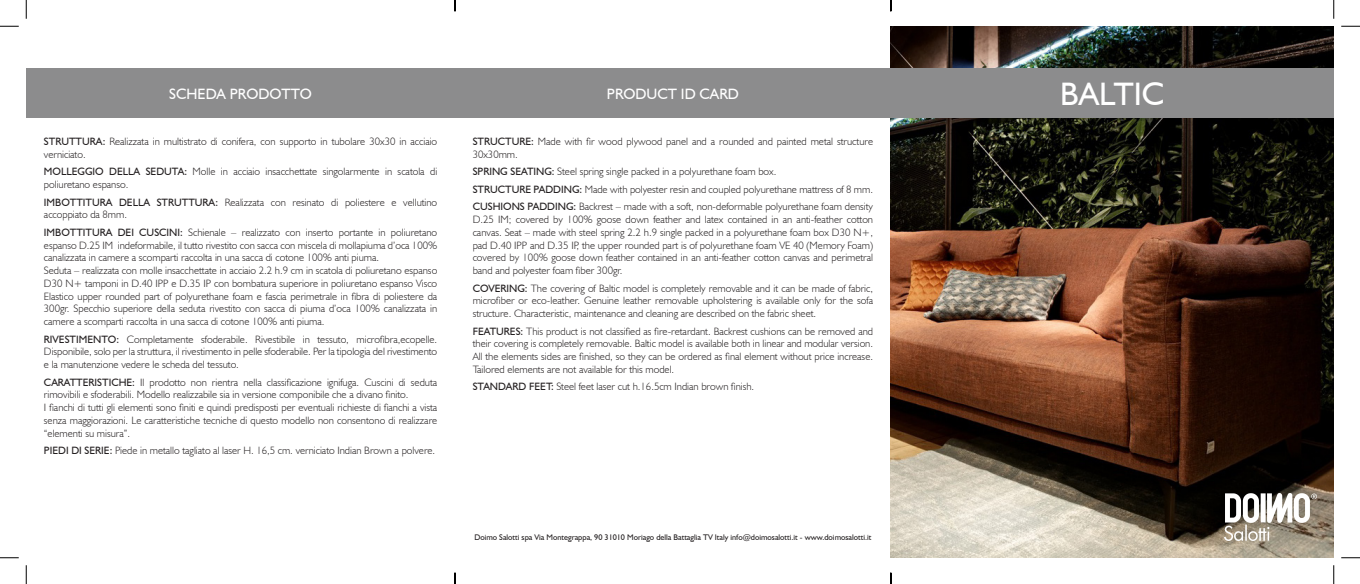
<style>
.page{position:relative;width:1360px;height:584px;background:#fff}
.page>*{position:absolute;margin:0;border:0;box-sizing:border-box;transform-origin:0 0}
.t1{font:32.5px "Humanist 521 BT";color:#fff}
.t2{font:15px "Humanist 521 BT";color:#fff}
.t3{font:300 10.62px/12.8px "Humanist 521 BT";color:#231f20}
.t4{font:8.12px "Humanist 521 BT";color:#231f20}
.s1{font-weight:400}
</style>
<div class="page">
<img style="left:891px;top:26px;width:443px;height:532px">
<div style="left:26px;top:68px;width:1308px;height:50px;background:#8c8c8d"></div>
<img style="left:1224px;top:494px;width:92px;height:46px">
<svg style="left:0;top:25px;width:19px;height:2px"></svg>
<svg style="left:1341px;top:25px;width:19px;height:2px"></svg>
<svg style="left:0;top:557px;width:19px;height:2px"></svg>
<svg style="left:1341px;top:557px;width:19px;height:2px"></svg>
<svg style="left:25px;top:0;width:2px;height:19px"></svg>
<svg style="left:25px;top:565px;width:2px;height:19px"></svg>
<svg style="left:1333px;top:0;width:2px;height:19px"></svg>
<svg style="left:1333px;top:565px;width:2px;height:19px"></svg>
<svg style="left:454px;top:0;width:2px;height:11px"></svg>
<svg style="left:454px;top:573px;width:2px;height:11px"></svg>
<svg style="left:890px;top:0;width:2px;height:11px"></svg>
<svg style="left:890px;top:573px;width:2px;height:11px"></svg>
<p class="t2" style="left:169px;top:84px;width:144px">SCHEDA PRODOTTO</p>
<p class="t2" style="left:607px;top:84px;width:134px">PRODUCT ID CARD</p>
<p class="t1" style="left:1060px;top:74px;width:106px">BALTIC</p>
<p class="t3" style="left:44px;top:135px;width:395px"><span class="s1">STRUTTURA:</span> Realizzata in multistrato di conifera, con supporto in tubolare 30x30 in acciaio verniciato.</p>
<p class="t3" style="left:44px;top:165px;width:395px"><span class="s1">MOLLEGGIO DELLA SEDUTA:</span> Molle in acciaio insacchettate singolarmente in scatola di poliuretano espanso.</p>
<p class="t3" style="left:44px;top:196px;width:395px"><span class="s1">IMBOTTITURA DELLA STRUTTURA:</span> Realizzata con resinato di poliestere e vellutino accoppiato da 8mm.</p>
<p class="t3" style="left:44px;top:226px;width:395px;text-align:justify"><span class="s1">IMBOTTITURA DEI CUSCINI:</span> Schienale – realizzato con inserto portante in poliuretano espanso D.25 IM indeformabile, il tutto rivestito con sacca con miscela di mollapiuma d’oca 100% canalizzata in camere a scomparti raccolta in una sacca di cotone 100% anti piuma.</p>
<p class="t3" style="left:44px;top:264px;width:395px;text-align:justify">Seduta – realizzata con molle insacchettate in acciaio 2.2 h.9 cm in scatola di poliuretano espanso D30 N+ tamponi in D.40 IPP e D.35 IP con bombatura superiore in poliuretano espanso Visco Elastico upper rounded part of polyurethane foam e fascia perimetrale in fibra di poliestere da 300gr. Specchio superiore della seduta rivestito con sacca di piuma d’oca 100% canalizzata in camere a scomparti raccolta in una sacca di cotone 100% anti piuma.</p>
<p class="t3" style="left:44px;top:333px;width:395px;text-align:justify"><span class="s1">RIVESTIMENTO:</span> Completamente sfoderabile. Rivestibile in tessuto, microfibra,ecopelle.<br>Disponibile, solo per la struttura, il rivestimento in pelle sfoderabile. Per la tipologia del rivestimento e la manutenzione vedere le scheda del tessuto.</p>
<p class="t3" style="left:44px;top:376px;width:395px"><span class="s1">CARATTERISTICHE:</span> Il prodotto non rientra nella classificazione ignifuga. Cuscini di seduta rimovibili e sfoderabili. Modello realizzabile sia in versione componibile che a divano finito.</p>
<p class="t3" style="left:44px;top:401px;width:395px;text-align:justify">I fianchi di tutti gli elementi sono finiti e quindi predisposti per eventuali richieste di fianchi a vista senza maggiorazioni. Le caratteristiche tecniche di questo modello non consentono di realizzare “elementi su misura”.</p>
<p class="t3" style="left:44px;top:444px;width:393px"><span class="s1">PIEDI DI SERIE:</span> Piede in metallo tagliato al laser H. 16,5 cm. verniciato Indian Brown a polvere.</p>
<p class="t3" style="left:473px;top:135px;width:402px"><span class="s1">STRUCTURE:</span> Made with fir wood plywood panel and a rounded and painted metal structure<br>30x30mm.</p>
<p class="t3" style="left:473px;top:165px;width:305px"><span class="s1">SPRING SEATING:</span> Steel spring single packed in a polyurethane foam box.</p>
<p class="t3" style="left:473px;top:183px;width:402px"><span class="s1">STRUCTURE PADDING:</span> Made with polyester resin and coupled polyurethane mattress of 8 mm.</p>
<p class="t3" style="left:473px;top:200px;width:402px;text-align:justify"><span class="s1">CUSHIONS PADDING:</span> Backrest – made with a soft, non-deformable polyurethane foam density D.25 IM; covered by 100% goose down feather and latex contained in an anti-feather cotton canvas. Seat – made with steel spring 2.2 h.9 single packed in a polyurethane foam box D30 N+, pad D.40 IPP and D.35 IP, the upper rounded part is of polyurethane foam VE 40 (Memory Foam) covered by 100% goose down feather contained in an anti-feather cotton canvas and perimetral band and polyester foam fiber 300gr.</p>
<p class="t3" style="left:473px;top:282px;width:402px;text-align:justify"><span class="s1">COVERING:</span> The covering of Baltic model is completely removable and it can be made of fabric, microfiber or eco-leather. Genuine leather removable upholstering is available only for the sofa structure. Characteristic, maintenance and cleaning are described on the fabric sheet.</p>
<p class="t3" style="left:473px;top:325px;width:402px"><span class="s1">FEATURES:</span> This product is not classified as fire-retardant. Backrest cushions can be removed and their covering is completely removable. Baltic model is available both in linear and modular version.</p>
<p class="t3" style="left:473px;top:350px;width:402px">All the elements sides are finished, so they can be ordered as final element without price increase.<br>Tailored elements are not available for this model.</p>
<p class="t3" style="left:473px;top:380px;width:283px"><span class="s1">STANDARD FEET:</span> Steel feet laser cut h.16.5cm Indian brown finish.</p>
<p class="t4" style="left:474px;top:532px;width:399px">Doimo Salotti spa Via Montegrappa, 90 31010 Moriago della Battaglia TV Italy info@doimosalotti.it www.doimosalotti.it</p>
</div>
